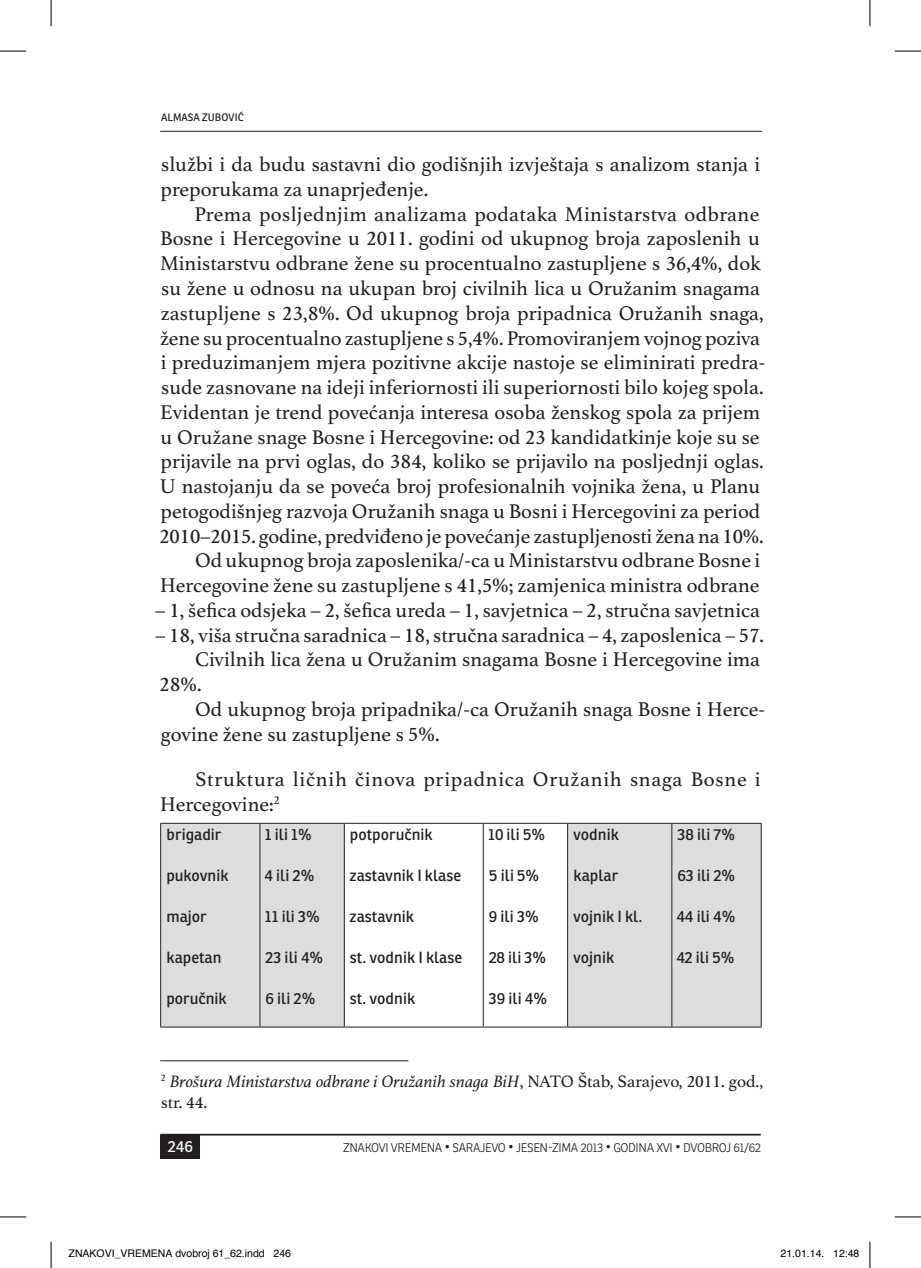
<style>
.page{position:relative;width:921px;height:1268px;background:#fff}
.page>*{position:absolute;margin:0;border:0;box-sizing:border-box;transform-origin:0 0}
.t1{font:21px/24.7px "Athelas";color:#231f20}
.t2{font:21px/25.2px "Athelas";letter-spacing:.035em;color:#231f20}
.t3{font:italic 17.5px/21px "Athelas";color:#231f20}
.t4{font:15.75px "Ronnia";color:#231f20}
.t5{font:15.75px "Ronnia";color:#fff}
.t6{font:300 12.25px "Ronnia";letter-spacing:-.025em;color:#231f20}
.t7{font:10.5px "Helvetica";color:#000}
.t8{font:10.5px "Ronnia";color:#231f20}
.s1{font-style:normal}
</style>
<div class="page">
<hr style="left:160px;top:131px;width:602px;height:1px;background:#231f20">
<div style="left:160px;top:1135px;width:40px;height:24px;background:#231f20"></div>
<hr style="left:160px;top:1134px;width:600px;height:1px;background:#231f20">
<svg style="left:161px;top:824px;width:599px;height:203px"></svg>
<hr style="left:160px;top:823px;width:100px;height:1px;background:#231f20">
<hr style="left:160px;top:824px;width:1px;height:203px;background:#231f20">
<hr style="left:260px;top:823px;width:84px;height:1px;background:#231f20">
<hr style="left:259px;top:824px;width:1px;height:203px;background:#231f20">
<hr style="left:344px;top:823px;width:139px;height:1px;background:#231f20">
<hr style="left:344px;top:824px;width:1px;height:203px;background:#231f20">
<hr style="left:483px;top:823px;width:84px;height:1px;background:#231f20">
<hr style="left:483px;top:824px;width:1px;height:203px;background:#231f20">
<hr style="left:567px;top:823px;width:105px;height:1px;background:#231f20">
<hr style="left:567px;top:824px;width:1px;height:203px;background:#231f20">
<hr style="left:672px;top:823px;width:89px;height:1px;background:#231f20">
<hr style="left:671px;top:824px;width:1px;height:203px;background:#231f20">
<hr style="left:760px;top:824px;width:1px;height:203px;background:#231f20">
<hr style="left:160px;top:1027px;width:100px;height:1px;background:#231f20">
<hr style="left:260px;top:1027px;width:84px;height:1px;background:#231f20">
<hr style="left:344px;top:1027px;width:139px;height:1px;background:#231f20">
<hr style="left:483px;top:1027px;width:84px;height:1px;background:#231f20">
<hr style="left:567px;top:1027px;width:105px;height:1px;background:#231f20">
<hr style="left:672px;top:1027px;width:89px;height:1px;background:#231f20">
<hr style="left:160px;top:1060px;width:248px;height:1px;background:#231f20">
<svg style="left:0;top:51px;width:26px;height:1px"></svg>
<svg style="left:894px;top:51px;width:27px;height:1px"></svg>
<svg style="left:0;top:1217px;width:26px;height:1px"></svg>
<svg style="left:894px;top:1217px;width:27px;height:1px"></svg>
<svg style="left:51px;top:0;width:1px;height:26px"></svg>
<svg style="left:51px;top:1242px;width:1px;height:26px"></svg>
<svg style="left:869px;top:0;width:1px;height:26px"></svg>
<svg style="left:869px;top:1242px;width:1px;height:26px"></svg>
<p class="t8" style="left:161px;top:111px;width:14px">Almasa</p>
<p class="t8" style="left:202px;top:111px;width:13px">Zubović</p>
<p class="t1" style="left:160px;top:152px;width:601px">službi i da budu sastavni dio godišnjih izvještaja s analizom stanja i preporukama za unaprjeđenje.</p>
<p class="t1" style="left:159px;top:202px;width:607px;text-align:right">Prema posljednjim analizama podataka Ministarstva odbrane Bosne i Hercegovine u 2011. godini od ukupnog broja zaposlenih u Ministarstvu odbrane žene su procentualno zastupljene s 36,4%, dok su žene u odnosu na ukupan broj civilnih lica u Oružanim snagama zastupljene s 23,8%. Od ukupnog broja pripadnica Oružanih snaga, žene su procentualno zastupljene s 5,4%. Promoviranjem vojnog poziva i preduzimanjem mjera pozitivne akcije nastoje se eliminirati predra&shy;sude zasnovane na ideji inferiornosti ili superiornosti bilo kojeg spola.<br>Evidentan je trend povećanja interesa osoba ženskog spola za prijem u Oružane snage Bosne i Hercegovine: od 23 kandidatkinje koje su se prijavile na prvi oglas, do 384, koliko se prijavilo na posljednji oglas.<br>U nastojanju da se poveća broj profesionalnih vojnika žena, u Planu petogodišnjeg razvoja Oružanih snaga u Bosni i Hercegovini za period 2010–2015. godine, predviđeno je povećanje zastupljenosti žena na 10%.<br>Od ukupnog broja zaposlenika/-ca u Ministarstvu odbrane Bosne i Hercegovine žene su zastupljene s 41,5%; zamjenica ministra odbrane</p>
<p class="t1" style="left:155px;top:598px;width:606px">– 1, šefica odsjeka – 2, šefica ureda – 1, savjetnica – 2, stručna savjetnica</p>
<p class="t1" style="left:155px;top:623px;width:610px">– 18, viša stručna saradnica – 18, stručna saradnica – 4, zaposlenica – 57.</p>
<p class="t1" style="left:195px;top:647px;width:566px">Civilnih lica žena u Oružanim snagama Bosne i Hercegovine ima</p>
<p class="t1" style="left:159px;top:672px;width:44px">28%.</p>
<p class="t1" style="left:195px;top:697px;width:571px">Od ukupnog broja pripadnika/-ca Oružanih snaga Bosne i Herce-</p>
<p class="t1" style="left:161px;top:722px;width:280px">govine žene su zastupljene s 5%.</p>
<p class="t2" style="left:160px;top:766px;width:602px;text-indent:35px">Struktura ličnih činova pripadnica Oružanih snaga Bosne i<br>Hercegovine:<sup>2</sup></p>
<p class="t4" style="left:167px;top:824px;width:56px">brigadir</p>
<p class="t4" style="left:166px;top:865px;width:64px">pukovnik</p>
<p class="t4" style="left:166px;top:906px;width:42px">major</p>
<p class="t4" style="left:167px;top:947px;width:56px">kapetan</p>
<p class="t4" style="left:166px;top:989px;width:62px">poručnik</p>
<p class="t4" style="left:350px;top:824px;width:84px">potporučnik</p>
<p class="t4" style="left:349px;top:865px;width:113px">zastavnik I klase</p>
<p class="t4" style="left:349px;top:906px;width:66px">zastavnik</p>
<p class="t4" style="left:350px;top:947px;width:114px">st. vodnik I klase</p>
<p class="t4" style="left:350px;top:989px;width:67px">st. vodnik</p>
<p class="t4" style="left:265px;top:824px;width:48px">1 ili 1%</p>
<p class="t4" style="left:264px;top:865px;width:51px">4 ili 2%</p>
<p class="t4" style="left:265px;top:906px;width:56px">11 ili 3%</p>
<p class="t4" style="left:265px;top:947px;width:59px">23 ili 4%</p>
<p class="t4" style="left:265px;top:989px;width:51px">6 ili 2%</p>
<p class="t4" style="left:488px;top:824px;width:58px">10 ili 5%</p>
<p class="t4" style="left:489px;top:865px;width:51px">5 ili 5%</p>
<p class="t4" style="left:489px;top:906px;width:51px">9 ili 3%</p>
<p class="t4" style="left:488px;top:947px;width:59px">28 ili 3%</p>
<p class="t4" style="left:489px;top:989px;width:60px">39 ili 4%</p>
<p class="t4" style="left:573px;top:824px;width:47px">vodnik</p>
<p class="t4" style="left:573px;top:865px;width:46px">kaplar</p>
<p class="t4" style="left:573px;top:906px;width:71px">vojnik I kl.</p>
<p class="t4" style="left:573px;top:947px;width:43px">vojnik</p>
<p class="t4" style="left:677px;top:824px;width:59px">38 ili 7%</p>
<p class="t4" style="left:677px;top:865px;width:59px">63 ili 2%</p>
<p class="t4" style="left:676px;top:906px;width:60px">44 ili 4%</p>
<p class="t4" style="left:676px;top:947px;width:59px">42 ili 5%</p>
<p class="t3" style="left:161px;top:1071px;width:604px"><sup>2</sup> Brošura Ministarstva odbrane i Oružanih snaga BiH<span class="s1">, NATO Štab, Sarajevo, 2011. god., str. 44.</span></p>
<p class="t5" style="left:167px;top:1136px;width:27px">246</p>
<p class="t6" style="left:343px;top:1140px;width:419px">ZNAKOVI VREMENA • SARAJEVO • JESEN-ZIMA 2013 • GODINA XVI • DVOBROJ 61/62</p>
<p class="t7" style="left:69px;top:1246px;width:224px">ZNAKOVI_VREMENA dvobroj 61_62.indd 246</p>
<p class="t7" style="left:780px;top:1246px;width:80px">21.01.14. 12:48</p>
</div>
